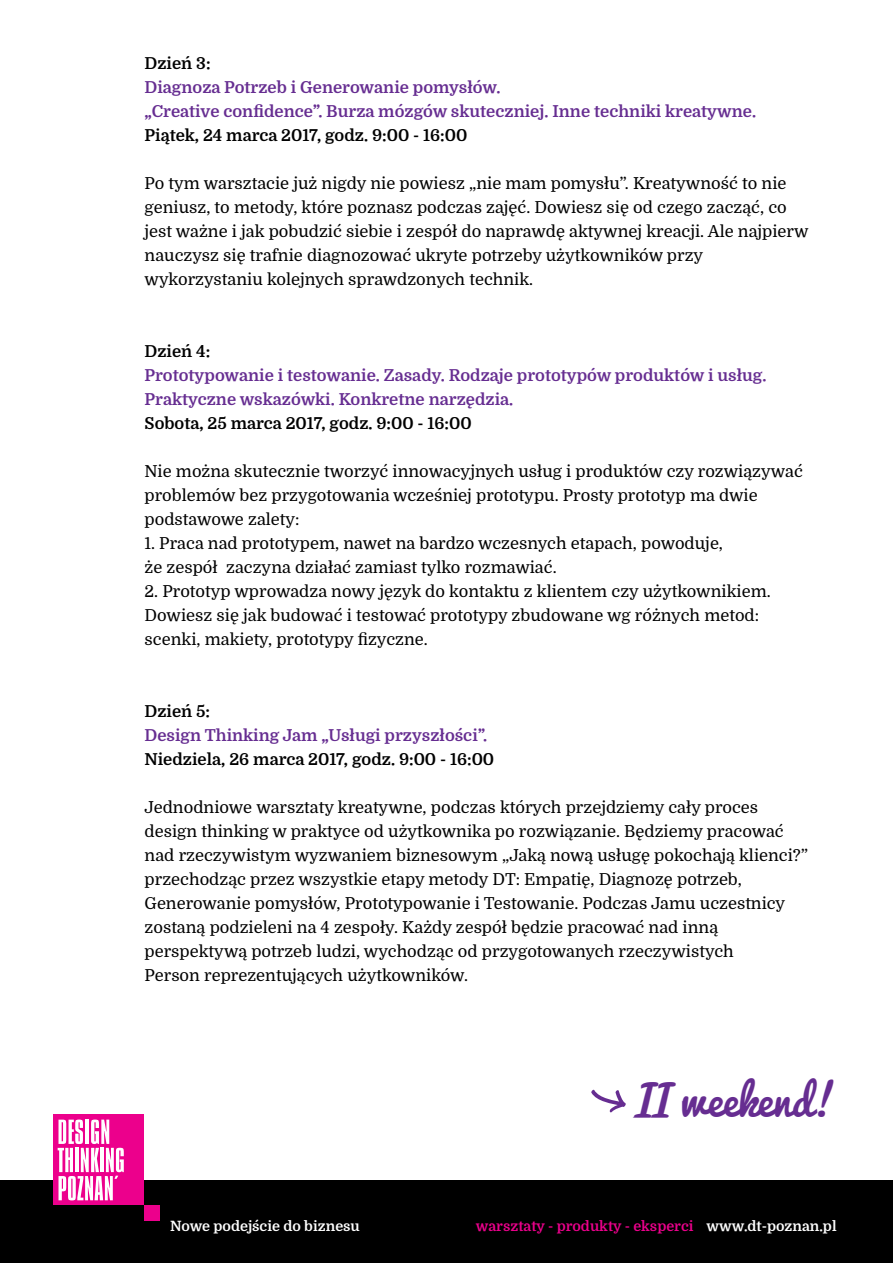
<style>
.page{position:relative;width:893px;height:1263px;background:#fff}
.page>*{position:absolute;margin:0;border:0;box-sizing:border-box;transform-origin:0 0}
.t1{font:41.4px "Pacifico";color:#662d91}
.t2{font:16.5px/24px "Domine";color:#000}
.t3{font:700 16.5px/24px "Domine";color:#662d91}
.t4{font:700 16.5px "Domine";color:#000}
.t5{font:700 14.25px "Domine";color:#ec008c}
.t6{font:700 14.25px "Domine";color:#fff}
.s1{color:#fff}
</style>
<div class="page">
<div style="left:0;top:1181px;width:893px;height:82px;background:#000"></div>
<div style="left:53px;top:1115px;width:91px;height:90px;background:#ec008c"></div>
<div style="left:144px;top:1205px;width:15px;height:16px;background:#ec008c"></div>
<svg style="left:58px;top:1119px;width:66px;height:81px"></svg>
<svg style="left:591px;top:1089px;width:35px;height:24px"></svg>
<p class="t4" style="left:145px;top:54px;width:68px">Dzień 3:</p>
<p class="t3" style="left:145px;top:75px;width:613px">Diagnoza Potrzeb i Generowanie pomysłów.<br>„Creative confidence”. Burza mózgów skuteczniej. Inne techniki kreatywne.</p>
<p class="t4" style="left:145px;top:126px;width:324px">Piątek, 24 marca 2017, godz. 9:00 - 16:00</p>
<p class="t2" style="left:145px;top:171px;width:666px">Po tym warsztacie już nigdy nie powiesz „nie mam pomysłu”. Kreatywność to nie geniusz, to metody, które poznasz podczas zajęć. Dowiesz się od czego zacząć, co jest ważne i jak pobudzić siebie i zespół do naprawdę aktywnej kreacji. Ale najpierw nauczysz się trafnie diagnozować ukryte potrzeby użytkowników przy wykorzystaniu kolejnych sprawdzonych technik.</p>
<p class="t4" style="left:145px;top:342px;width:67px">Dzień 4:</p>
<p class="t3" style="left:145px;top:363px;width:623px">Prototypowanie i testowanie. Zasady. Rodzaje prototypów produktów i usług.<br>Praktyczne wskazówki. Konkretne narzędzia.</p>
<p class="t4" style="left:145px;top:414px;width:329px">Sobota, 25 marca 2017, godz. 9:00 - 16:00</p>
<p class="t2" style="left:145px;top:459px;width:660px">Nie można skutecznie tworzyć innowacyjnych usług i produktów czy rozwiązywać problemów bez przygotowania wcześniej prototypu. Prosty prototyp ma dwie podstawowe zalety:</p>
<p class="t2" style="left:145px;top:532px;width:580px">1. Praca nad prototypem, nawet na bardzo wczesnych etapach, powoduje, że zespół zaczyna działać zamiast tylko rozmawiać.</p>
<p class="t2" style="left:145px;top:580px;width:628px">2. Prototyp wprowadza nowy język do kontaktu z klientem czy użytkownikiem.<br>Dowiesz się jak budować i testować prototypy zbudowane wg różnych metod: scenki, makiety, prototypy fizyczne.</p>
<p class="t4" style="left:145px;top:702px;width:67px">Dzień 5:</p>
<p class="t3" style="left:145px;top:724px;width:344px">Design Thinking Jam „Usługi przyszłości”.</p>
<p class="t4" style="left:145px;top:750px;width:351px">Niedziela, 26 marca 2017, godz. 9:00 - 16:00</p>
<p class="t2" style="left:145px;top:796px;width:665px">Jednodniowe warsztaty kreatywne, podczas których przejdziemy cały proces design thinking w praktyce od użytkownika po rozwiązanie. Będziemy pracować nad rzeczywistym wyzwaniem biznesowym „Jaką nową usługę pokochają klienci?” przechodząc przez wszystkie etapy metody DT: Empatię, Diagnozę potrzeb, Generowanie pomysłów, Prototypowanie i Testowanie. Podczas Jamu uczestnicy zostaną podzieleni na 4 zespoły. Każdy zespół będzie pracować nad inną perspektywą potrzeb ludzi, wychodząc od przygotowanych rzeczywistych<br>Person reprezentujących użytkowników.</p>
<h1 class="t1" style="left:635px;top:1064px;width:204px">II weekend!</h1>
<p class="t6" style="left:170px;top:1218px;width:191px">Nowe podejście do biznesu</p>
<p class="t5" style="left:476px;top:1218px;width:362px">warsztaty - produkty - eksperci <span class="s1">www.dt-poznan.pl</span></p>
</div>
